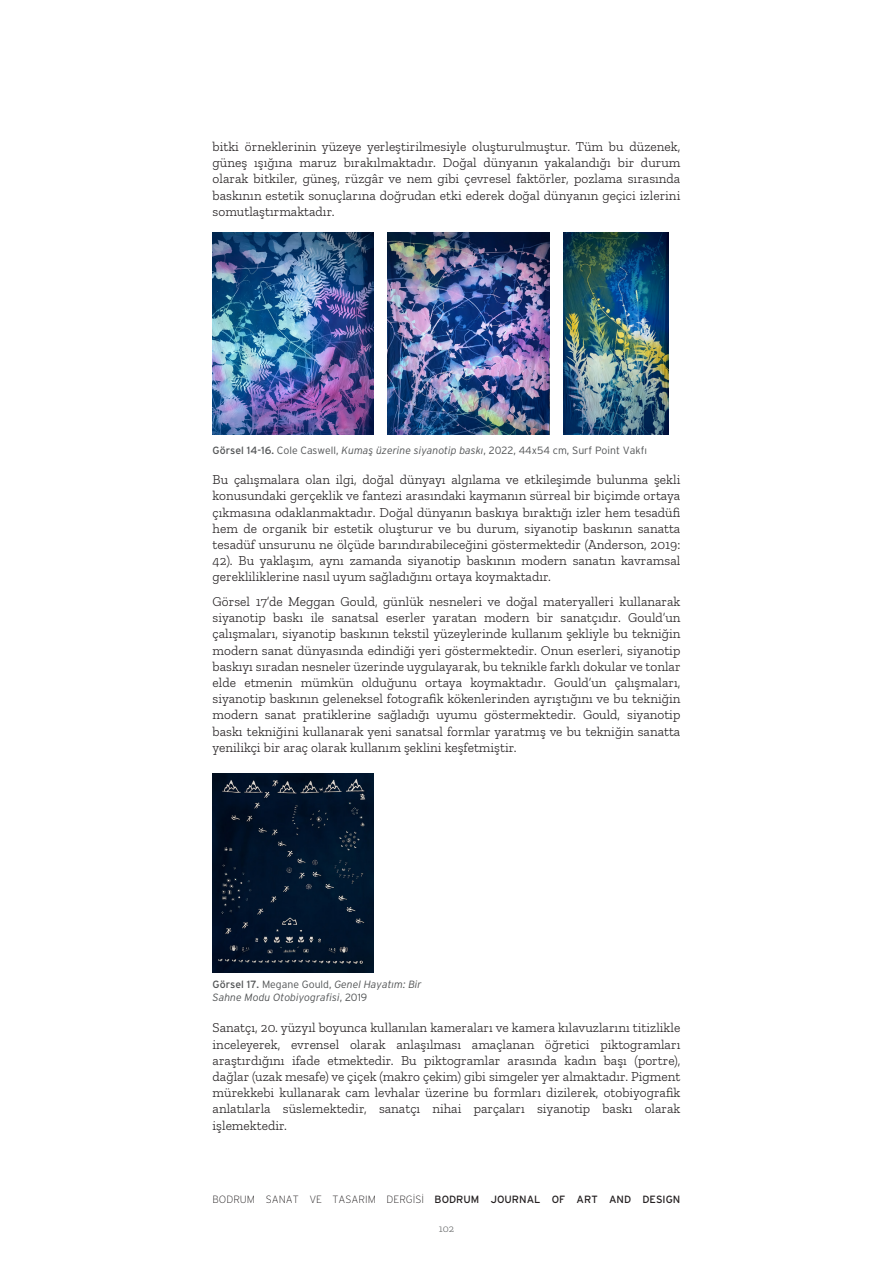
<style>
.page{position:relative;width:893px;height:1263px;background:#fff}
.page>*{position:absolute;margin:0;border:0;box-sizing:border-box;transform-origin:0 0}
.ana_metin{font:300 13.5px/16.2px "Zilla Slab";color:#231f20;text-align:justify}
.gorsel_etiketi{font:300 10.5px "Interstate";color:#525455}
.gorsel_etiketi-2{font:italic 300 10.5px/12.6px "Interstate";color:#525455}
.t1{font:200 10.5px "Interstate";color:#231f20}
.t2{font:300 10.5px "Zilla Slab";color:#626465}
.s1{font-weight:400}
.s2{font-style:italic}
.s3{font-weight:400;font-style:normal}
.s4{font-style:normal}
</style>
<div class="page">
<img style="left:213px;top:233px;width:160px;height:201px">
<img style="left:388px;top:233px;width:161px;height:201px">
<img style="left:564px;top:233px;width:105px;height:201px">
<img style="left:213px;top:774px;width:160px;height:198px">
<p class="ana_metin" style="left:213px;top:138px;width:469px">bitki örneklerinin yüzeye yerleştirilmesiyle oluşturulmuştur. Tüm bu düzenek, güneş ışığına maruz bırakılmaktadır. Doğal dünyanın yakalandığı bir durum olarak bitkiler, güneş, rüzgâr ve nem gibi çevresel faktörler, pozlama sırasında baskının estetik sonuçlarına doğrudan etki ederek doğal dünyanın geçici izlerini somutlaştırmaktadır.</p>
<p class="gorsel_etiketi" style="left:213px;top:444px;width:436px"><span class="s1">Görsel 14-16.</span> Cole Caswell, <span class="s2">Kumaş üzerine siyanotip baskı</span>, 2022, 44x54 cm, Surf Point Vakfı</p>
<p class="ana_metin" style="left:213px;top:472px;width:469px">Bu çalışmalara olan ilgi, doğal dünyayı algılama ve etkileşimde bulunma şekli konusundaki gerçeklik ve fantezi arasındaki kaymanın sürreal bir biçimde ortaya çıkmasına odaklanmaktadır. Doğal dünyanın baskıya bıraktığı izler hem tesadüfi hem de organik bir estetik oluşturur ve bu durum, siyanotip baskının sanatta tesadüf unsurunu ne ölçüde barındırabileceğini göstermektedir (Anderson, 2019:<br>42). Bu yaklaşım, aynı zamanda siyanotip baskının modern sanatın kavramsal gerekliliklerine nasıl uyum sağladığını ortaya koymaktadır.</p>
<p class="ana_metin" style="left:213px;top:593px;width:469px">Görsel 17’de Meggan Gould, günlük nesneleri ve doğal materyalleri kullanarak siyanotip baskı ile sanatsal eserler yaratan modern bir sanatçıdır. Gould’un çalışmaları, siyanotip baskının tekstil yüzeylerinde kullanım şekliyle bu tekniğin modern sanat dünyasında edindiği yeri göstermektedir. Onun eserleri, siyanotip baskıyı sıradan nesneler üzerinde uygulayarak, bu teknikle farklı dokular ve tonlar elde etmenin mümkün olduğunu ortaya koymaktadır. Gould’un çalışmaları, siyanotip baskının geleneksel fotografik kökenlerinden ayrıştığını ve bu tekniğin modern sanat pratiklerine sağladığı uyumu göstermektedir. Gould, siyanotip baskı tekniğini kullanarak yeni sanatsal formlar yaratmış ve bu tekniğin sanatta yenilikçi bir araç olarak kullanım şeklini keşfetmiştir.</p>
<p class="gorsel_etiketi-2" style="left:213px;top:978px;width:211px"><span class="s3">Görsel 17.</span> <span class="s4">Megane Gould,</span> Genel Hayatım: Bir<br>Sahne Modu Otobiyografisi<span class="s4">, 2019</span></p>
<p class="ana_metin" style="left:213px;top:1020px;width:469px">Sanatçı, 20. yüzyıl boyunca kullanılan kameraları ve kamera kılavuzlarını titizlikle inceleyerek, evrensel olarak anlaşılması amaçlanan öğretici piktogramları araştırdığını ifade etmektedir. Bu piktogramlar arasında kadın başı (portre), dağlar (uzak mesafe) ve çiçek (makro çekim) gibi simgeler yer almaktadır. Pigment mürekkebi kullanarak cam levhalar üzerine bu formları dizilerek, otobiyografik anlatılarla süslemektedir, sanatçı nihai parçaları siyanotip baskı olarak işlemektedir.</p>
<p class="t1" style="left:213px;top:1193px;width:469px">BODRUM SANAT VE TASARIM DERGİSİ <span class="s1">BODRUM JOURNAL OF ART AND DESIGN</span></p>
<p class="t2" style="left:439px;top:1223px;width:17px">102</p>
</div>
